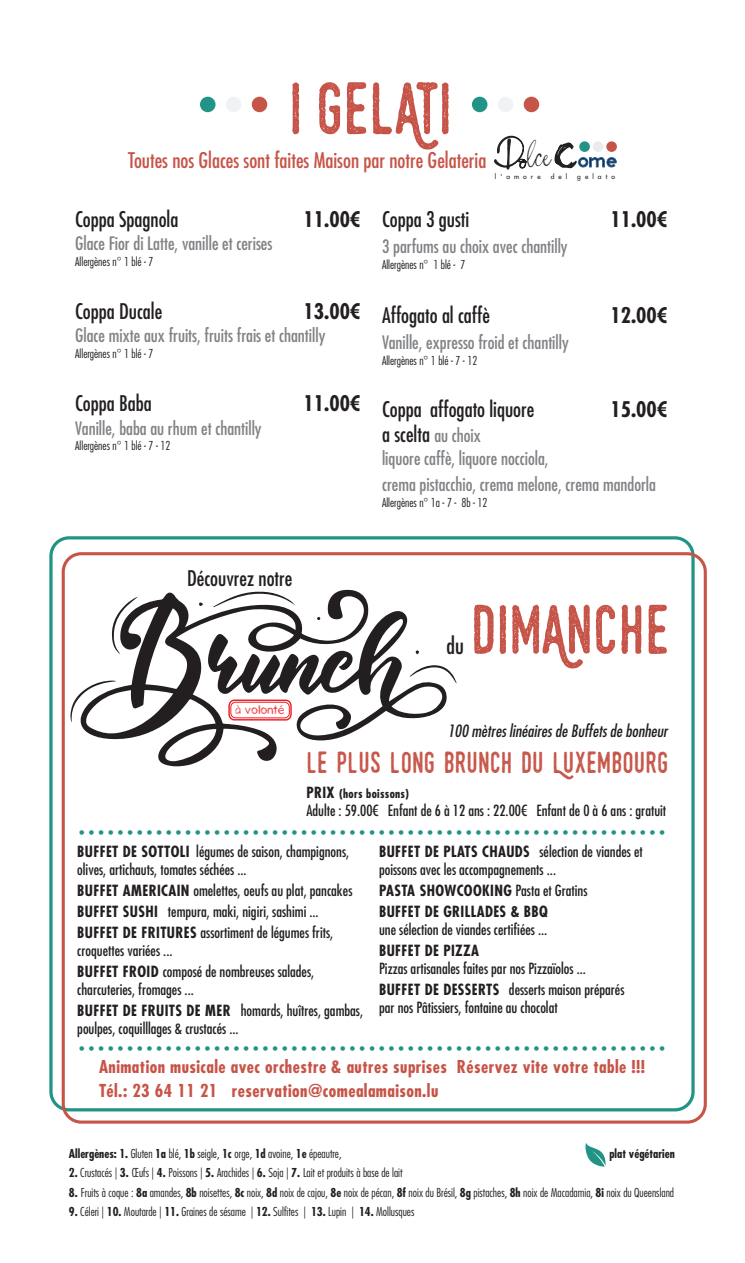
<style>
.page{position:relative;width:745px;height:1263px;background:#fff}
.page>*{position:absolute;margin:0;border:0;box-sizing:border-box;transform-origin:0 0}
.t1{font:71.4px "Swistblnk Monthoers";color:#c75448}
.t2{font:67.5px "Swistblnk Monthoers";color:#c75448}
.t3{font:29.25px "Swistblnk Monthoers";color:#c75448}
.t4{font:23.55px "Rustling Sound";color:#231f20}
.t5{font:condensed 22.5px "Futura LT";color:#231f20}
.t6{font:condensed 21px "Futura LT";color:#231f20}
.t7{font:condensed 21px "Futura LT";color:#c75448}
.t8{font:700 condensed 21px "Futura LT";color:#231f20}
.t9{font:condensed 18px/25.2px "Futura LT";color:#808285}
.t10{font:700 condensed 17.4px/24.3px "Futura LT";letter-spacing:.025em;color:#c75448}
.t11{font:italic condensed 16.5px "Futura LT";color:#231f20}
.t12{font:condensed 15px/21px "Futura LT";color:#231f20}
.t13{font:700 condensed 15px/21px "Futura LT";letter-spacing:.025em;color:#231f20}
.t14{font:12.45px "Panic Stricken";color:#ee1d23}
.t15{font:300 condensed 12px "Futura LT";color:#231f20}
.t16{font:condensed 12px "Futura LT";color:#219485}
.t17{font:700 condensed 12px "Futura LT";letter-spacing:.025em;color:#231f20}
.t18{font:700 condensed 12px "Futura LT";color:#231f20}
.t19{font:6.75px "Futura LT";letter-spacing:.6em;color:#231f20}
.s1{font-size:18px;color:#808285}
.s2{font-size:15px}
.s3{font-weight:700}
.s4{font-weight:400}
</style>
<div class="page">
<div style="left:200px;top:97px;width:15px;height:15px;background:#219485;border-radius:50%"></div>
<div style="left:226px;top:97px;width:15px;height:15px;background:#f1f2f3;border-radius:50%"></div>
<div style="left:251px;top:97px;width:16px;height:15px;background:#c75448;border-radius:50%"></div>
<div style="left:471px;top:97px;width:16px;height:15px;background:#219485;border-radius:50%"></div>
<div style="left:497px;top:97px;width:16px;height:15px;background:#f1f2f3;border-radius:50%"></div>
<div style="left:523px;top:97px;width:16px;height:15px;background:#c75448;border-radius:50%"></div>
<svg style="left:554px;top:143px;width:62px;height:25px"></svg>
<div style="left:579px;top:141px;width:10px;height:11px;background:#219485;border-radius:50%"></div>
<div style="left:592px;top:141px;width:11px;height:11px;background:#ebebec;border-radius:50%"></div>
<div style="left:606px;top:141px;width:10px;height:11px;background:#c75448;border-radius:50%"></div>
<svg style="left:585px;top:1143px;width:20px;height:24px"></svg>
<svg style="left:80px;top:592px;width:197px;height:175px"></svg>
<svg style="left:70px;top:681px;width:46px;height:41px"></svg>
<svg style="left:110px;top:597px;width:28px;height:57px"></svg>
<svg style="left:199px;top:590px;width:257px;height:151px"></svg>
<div style="left:228px;top:699px;width:63px;height:21px;border:1px solid #ee1d23;border-radius:5px"></div>
<div style="left:230px;top:702px;width:59px;height:16px;border:1px solid #ee1d23;border-radius:5px"></div>
<div style="left:49px;top:536px;width:645px;height:575px;border:3px solid #219485;border-radius:18px"></div>
<div style="left:62px;top:552px;width:644px;height:572px;border:3px solid #c75448;border-radius:18px"></div>
<svg style="left:494px;top:136px;width:33px;height:33px"></svg>
<h1 class="t1" style="left:289px;top:65px;width:164px">i GelAti</h1>
<h3 class="t7" style="left:128px;top:147px;width:359px">Toutes nos Glaces sont faites Maison par notre Gelateria</h3>
<h3 class="t4" style="left:526px;top:143px;width:25px">lce</h3>
<p class="t19" style="left:494px;top:172px;width:47px">l'amore</p>
<p class="t19" style="left:550px;top:172px;width:18px">del</p>
<p class="t19" style="left:577px;top:172px;width:39px">gelato</p>
<h3 class="t6" style="left:75px;top:206px;width:105px">Coppa Spagnola</h3>
<h3 class="t8" style="left:303px;top:206px;width:58px">11.00€</h3>
<p class="t9" style="left:75px;top:230px;width:198px">Glace Fior di Latte, vanille et cerises</p>
<p class="t15" style="left:75px;top:254px;width:80px">Allergènes n° 1 blé - 7</p>
<h3 class="t6" style="left:75px;top:299px;width:89px">Coppa Ducale</h3>
<h3 class="t8" style="left:303px;top:298px;width:58px">13.00€</h3>
<p class="t9" style="left:75px;top:323px;width:251px">Glace mixte aux fruits, fruits frais et chantilly</p>
<p class="t15" style="left:75px;top:346px;width:80px">Allergènes n° 1 blé - 7</p>
<h3 class="t6" style="left:75px;top:391px;width:78px">Coppa Baba</h3>
<h3 class="t8" style="left:303px;top:391px;width:58px">11.00€</h3>
<p class="t9" style="left:75px;top:415px;width:188px">Vanille, baba au rhum et chantilly</p>
<p class="t15" style="left:75px;top:439px;width:97px">Allergènes n° 1 blé - 7 - 12</p>
<h3 class="t6" style="left:382px;top:206px;width:89px">Coppa 3 gusti</h3>
<h3 class="t8" style="left:610px;top:206px;width:58px">11.00€</h3>
<p class="t9" style="left:382px;top:234px;width:187px">3 parfums au choix avec chantilly</p>
<p class="t15" style="left:382px;top:258px;width:85px">Allergènes n° 1 blé - 7</p>
<h3 class="t6" style="left:382px;top:302px;width:109px">Affogato al caffè</h3>
<h3 class="t8" style="left:610px;top:302px;width:58px">12.00€</h3>
<p class="t9" style="left:382px;top:330px;width:188px">Vanille, expresso froid et chantilly</p>
<p class="t15" style="left:382px;top:354px;width:97px">Allergènes n° 1 blé - 7 - 12</p>
<h3 class="t6" style="left:382px;top:397px;width:154px">Coppa affogato liquore</h3>
<h3 class="t8" style="left:610px;top:396px;width:58px">15.00€</h3>
<h3 class="t6" style="left:382px;top:422px;width:100px">a scelta <span class="s1">au choix</span></h3>
<p class="t9" style="left:382px;top:446px;width:275px">liquore caffè, liquore nocciola,<br>crema pistacchio, crema melone, crema mandorla</p>
<p class="t15" style="left:382px;top:495px;width:107px">Allergènes n° 1a - 7 - 8b - 12</p>
<h3 class="t6" style="left:187px;top:566px;width:107px">Découvrez notre</h3>
<p class="t14" style="left:234px;top:703px;width:51px">à volonté</p>
<h3 class="t5" style="left:446px;top:632px;width:19px">du</h3>
<h2 class="t2" style="left:470px;top:588px;width:200px">DImAnche</h2>
<p class="t11" style="left:447px;top:721px;width:221px">100 mètres linéaires de Buffets de bonheur</p>
<h3 class="t3" style="left:306px;top:745px;width:363px">le plus long Brunch du Luxembourg</h3>
<p class="t17" style="left:306px;top:786px;width:104px"><span class="s2">PRIX</span> (hors boissons)</p>
<p class="t12" style="left:306px;top:800px;width:361px">Adulte : 59.00€ Enfant de 6 à 12 ans : 22.00€ Enfant de 0 à 6 ans : gratuit</p>
<p class="t16" style="left:79px;top:826px;width:586px">• • • • • • • • • • • • • • • • • • • • • • • • • • • • • • • • • • • • • • • • • • • • • • • • • • • • • • • • • • • • •</p>
<p class="t12" style="left:77px;top:843px;width:273px;line-height:18px"><span class="s3">BUFFET DE SOTTOLI</span> légumes de saison, champignons, olives, artichauts, tomates séchées ...</p>
<p class="t12" style="left:77px;top:880px;width:276px"><span class="s3">BUFFET AMERICAIN</span> omelettes, oeufs au plat, pancakes<br><span class="s3">BUFFET SUSHI</span> tempura, maki, nigiri, sashimi ...<br><span class="s3">BUFFET DE FRITURES</span> assortiment de légumes frits,</p>
<p class="t12" style="left:77px;top:940px;width:238px">croquettes variées ...<br><span class="s3">BUFFET FROID</span> composé de nombreuses salades,</p>
<p class="t12" style="left:77px;top:979px;width:287px">charcuteries, fromages ...<br><span class="s3">BUFFET DE FRUITS DE MER</span> homards, huîtres, gambas,</p>
<p class="t12" style="left:77px;top:1018px;width:163px">poulpes, coquilllages &amp; crustacés ...</p>
<p class="t12" style="left:379px;top:843px;width:265px;line-height:18px"><span class="s3">BUFFET DE PLATS CHAUDS</span> sélection de viandes et poissons avec les accompagnements ...</p>
<p class="t13" style="left:379px;top:880px;width:210px">PASTA SHOWCOOKING <span class="s4">Pasta et Gratins<br></span>BUFFET DE GRILLADES &amp; BBQ</p>
<p class="t12" style="left:379px;top:919px;width:169px">une sélection de viandes certifiées ...</p>
<p class="t13" style="left:379px;top:940px;width:101px">BUFFET DE PIZZA</p>
<p class="t12" style="left:379px;top:958px;width:247px">Pizzas artisanales faites par nos Pizzaïolos ...<br><span class="s3">BUFFET DE DESSERTS</span> desserts maison préparés</p>
<p class="t12" style="left:379px;top:997px;width:180px">par nos Pâtissiers, fontaine au chocolat</p>
<p class="t16" style="left:79px;top:1041px;width:586px">• • • • • • • • • • • • • • • • • • • • • • • • • • • • • • • • • • • • • • • • • • • • • • • • • • • • • • • • • • • • •</p>
<p class="t10" style="left:99px;top:1054px;width:547px">Animation musicale avec orchestre &amp; autres suprises Réservez vite votre table !!!<br>Tél.: 23 64 11 21 reservation@comealamaison.lu</p>
<p class="t15" style="left:69px;top:1146px;width:274px"><span class="s3">Allergènes: 1.</span> Gluten <span class="s3">1a</span> blé, <span class="s3">1b</span> seigle, <span class="s3">1c</span> orge, <span class="s3">1d</span> avoine, <span class="s3">1e</span> épeautre,</p>
<p class="t15" style="left:69px;top:1165px;width:335px"><span class="s3">2.</span> Crustacés | <span class="s3">3.</span> Œufs | <span class="s3">4.</span> Poissons | <span class="s3">5.</span> Arachides | <span class="s3">6.</span> Soja | <span class="s3">7.</span> Lait et produits à base de lait</p>
<p class="t15" style="left:69px;top:1185px;width:606px"><span class="s3">8.</span> Fruits à coque : <span class="s3">8a</span> amandes, <span class="s3">8b</span> noisettes, <span class="s3">8c</span> noix, <span class="s3">8d</span> noix de cajou, <span class="s3">8e</span> noix de pécan, <span class="s3">8f</span> noix du Brésil, <span class="s3">8g</span> pistaches, <span class="s3">8h</span> noix de Macadamia, <span class="s3">8i</span> noix du Queensland</p>
<p class="t15" style="left:69px;top:1204px;width:347px"><span class="s3">9.</span> Céleri | <span class="s3">10.</span> Moutarde | <span class="s3">11.</span> Graines de sésame | <span class="s3">12.</span> Sulfites | <span class="s3">13.</span> Lupin | <span class="s3">14.</span> Mollusques</p>
<p class="t18" style="left:609px;top:1146px;width:67px">plat végétarien</p>
</div>
